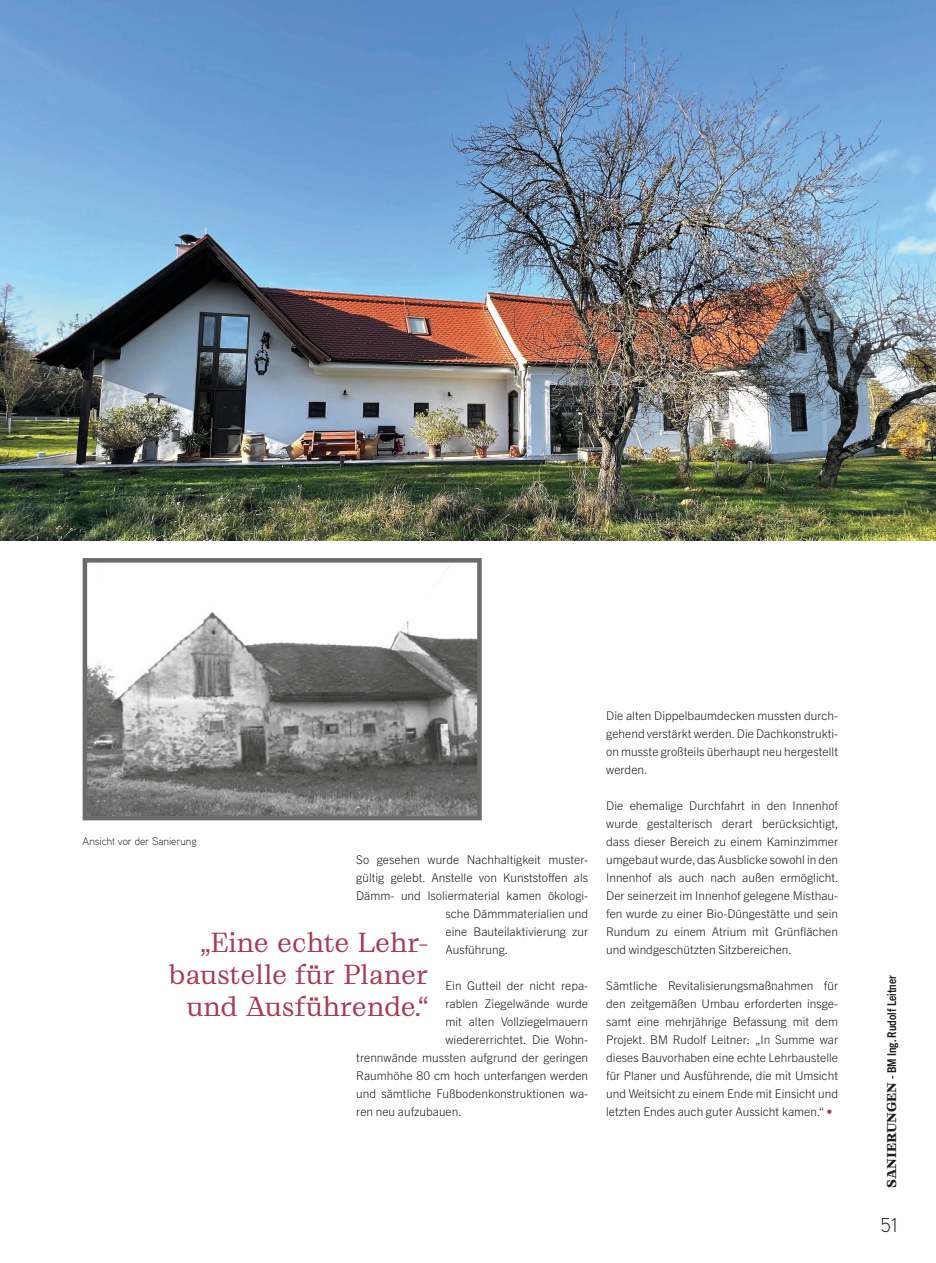
<style>
.page{position:relative;width:936px;height:1263px;background:#fff}
.page>*{position:absolute;margin:0;border:0;box-sizing:border-box;transform-origin:0 0}
.t1{font:26.4px/31.7px "Grafier";color:#a83c57;text-align:right}
.t2{font:300 19.95px "Aaux Pro";color:#1d1d1b}
.t3{font:700 condensed 12.15px "Trade Gothic Next LT Pro";color:#1d1d1b}
.t4{font:300 12px/18px "Trade Gothic Next LT Pro";color:#1d1d1b;text-align:justify}
.t5{font:300 10.8px "Aaux Pro";color:#1d1d1b}
.s1{color:#a83c57}
.s2{font-family:"Grafier";font-weight:900;font-stretch:normal}
</style>
<div class="page">
<img style="left:0;top:0;width:935px;height:540px">
<img style="left:89px;top:565px;width:386px;height:249px">
<div style="left:83px;top:558px;width:398px;height:262px;border:5px solid #6b6b6a"></div>
<p class="t5" style="left:83px;top:834px;width:115px">Ansicht vor der Sanierung</p>
<p class="t4" style="left:356px;top:850px;width:233px">So gesehen wurde Nachhaltigkeit muster-</p>
<p class="t4" style="left:356px;top:868px;width:233px">gültig gelebt. Anstelle von Kunststoffen als</p>
<p class="t4" style="left:356px;top:886px;width:233px">Dämm- und Isoliermaterial kamen ökologi-</p>
<p class="t4" style="left:445px;top:904px;width:144px">sche Dämmmaterialien und</p>
<p class="t4" style="left:445px;top:922px;width:144px">eine Bauteilaktivierung zur</p>
<p class="t4" style="left:445px;top:940px;width:64px">Ausführung.</p>
<p class="t4" style="left:445px;top:976px;width:144px">Ein Gutteil der nicht repa-</p>
<p class="t4" style="left:445px;top:994px;width:144px">rablen Ziegelwände wurde</p>
<p class="t4" style="left:445px;top:1012px;width:144px">mit alten Vollziegelmauern</p>
<p class="t4" style="left:445px;top:1030px;width:144px">wiedererrichtet. Die Wohn-</p>
<p class="t4" style="left:356px;top:1048px;width:233px">trennwände mussten aufgrund der geringen</p>
<p class="t4" style="left:356px;top:1066px;width:233px">Raumhöhe 80 cm hoch unterfangen werden</p>
<p class="t4" style="left:356px;top:1084px;width:233px">und sämtliche Fußbodenkonstruktionen wa-</p>
<p class="t4" style="left:356px;top:1102px;width:107px">ren neu aufzubauen.</p>
<h1 class="t1" style="left:169px;top:927px;width:261px">„Eine echte Lehr&shy;baustelle für Planer und Ausführende.“</h1>
<p class="t4" style="left:606px;top:706px;width:233px">Die alten Dippelbaumdecken mussten durch&shy;gehend verstärkt werden. Die Dachkonstrukti&shy;on musste großteils überhaupt neu hergestellt werden.</p>
<p class="t4" style="left:606px;top:796px;width:234px">Die ehemalige Durchfahrt in den Innenhof wurde gestalterisch derart berücksichtigt, dass dieser Bereich zu einem Kaminzimmer umgebaut wurde, das Ausblicke sowohl in den Innenhof als auch nach außen ermöglicht.<br>Der seinerzeit im Innenhof gelegene Misthau&shy;fen wurde zu einer Bio-Düngestätte und sein Rundum zu einem Atrium mit Grünflächen und windgeschützten Sitzbereichen.</p>
<p class="t4" style="left:606px;top:976px;width:233px">Sämtliche Revitalisierungsmaßnahmen für den zeitgemäßen Umbau erforderten insge&shy;samt eine mehrjährige Befassung mit dem Projekt. BM Rudolf Leitner: „In Summe war dieses Bauvorhaben eine echte Lehrbaustelle für Planer und Ausführende, die mit Umsicht und Weitsicht zu einem Ende mit Einsicht und letzten Endes auch guter Aussicht kamen.“ <span class="s1">•</span></p>
<p class="t3" style="left:883px;top:1188px;width:214px;rotate:-90deg"><span class="s2">SANIERUNGEN</span> - BM Ing. Rudolf Leitner</p>
<h2 class="t2" style="left:880px;top:1212px;width:19px">51</h2>
</div>
